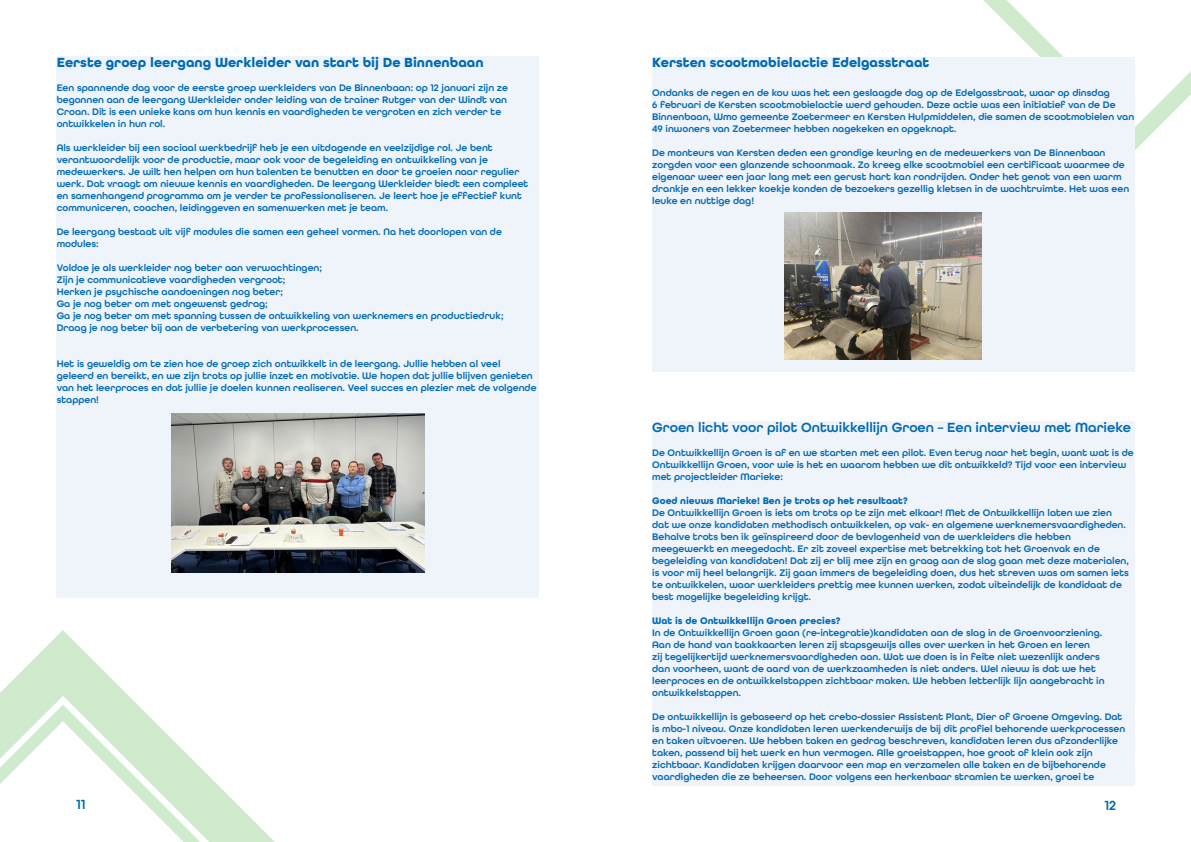
<style>
.page{position:relative;width:1191px;height:842px;background:#fff}
.page>*{position:absolute;margin:0;border:0;box-sizing:border-box;transform-origin:0 0}
.t1{font:700 14px "All Round Gothic";color:#006ab3}
.t2{font:600 14px "All Round Gothic";color:#006ab3}
.t3{font:600 10px/12px "All Round Gothic";color:#006ab3}
.t4{font:700 10px "All Round Gothic";color:#006ab3}
</style>
<div class="page">
<svg style="left:0;top:630px;width:275px;height:212px"></svg>
<svg style="left:983px;top:0;width:208px;height:151px"></svg>
<div style="left:652px;top:57px;width:482px;height:314px;background:#eff3fa"></div>
<div style="left:652px;top:421px;width:482px;height:364px;background:#eff3fa"></div>
<div style="left:57px;top:57px;width:482px;height:541px;background:#eff3fa"></div>
<img style="left:171px;top:414px;width:253px;height:158px">
<img style="left:784px;top:212px;width:197px;height:148px">
<p class="t1" style="left:57px;top:54px;width:428px">Eerste groep leergang Werkleider van start bij De Binnenbaan</p>
<p class="t3" style="left:57px;top:82px;width:453px">Een spannende dag voor de eerste groep werkleiders van De Binnenbaan: op 12 januari zijn ze begonnen aan de leergang Werkleider onder leiding van de trainer Rutger van der Windt van Croan. Dit is een unieke kans om hun kennis en vaardigheden te vergroten en zich verder te ontwikkelen in hun rol.</p>
<p class="t3" style="left:57px;top:142px;width:473px">Als werkleider bij een sociaal werkbedrijf heb je een uitdagende en veelzijdige rol. Je bent verantwoordelijk voor de productie, maar ook voor de begeleiding en ontwikkeling van je medewerkers. Je wilt hen helpen om hun talenten te benutten en door te groeien naar regulier werk. Dat vraagt om nieuwe kennis en vaardigheden. De leergang Werkleider biedt een compleet en samenhangend programma om je verder te professionaliseren. Je leert hoe je effectief kunt communiceren, coachen, leidinggeven en samenwerken met je team.</p>
<p class="t3" style="left:57px;top:226px;width:447px">De leergang bestaat uit vijf modules die samen een geheel vormen. Na het doorlopen van de modules:</p>
<p class="t3" style="left:57px;top:262px;width:267px">Voldoe je als werkleider nog beter aan verwachtingen;</p>
<p class="t3" style="left:57px;top:274px;width:230px">Zijn je communicatieve vaardigheden vergroot;</p>
<p class="t3" style="left:57px;top:286px;width:228px">Herken je psychische aandoeningen nog beter;</p>
<p class="t3" style="left:57px;top:298px;width:213px">Ga je nog beter om met ongewenst gedrag;</p>
<p class="t3" style="left:57px;top:310px;width:448px">Ga je nog beter om met spanning tussen de ontwikkeling van werknemers en productiedruk;</p>
<p class="t3" style="left:57px;top:322px;width:303px">Draag je nog beter bij aan de verbetering van werkprocessen.</p>
<p class="t3" style="left:57px;top:358px;width:481px">Het is geweldig om te zien hoe de groep zich ontwikkelt in de leergang. Jullie hebben al veel geleerd en bereikt, en we zijn trots op jullie inzet en motivatie. We hopen dat jullie blijven genieten van het leerproces en dat jullie je doelen kunnen realiseren. Veel succes en plezier met de volgende stappen!</p>
<p class="t1" style="left:652px;top:54px;width:279px">Kersten scootmobielactie Edelgasstraat</p>
<p class="t3" style="left:652px;top:87px;width:483px">Ondanks de regen en de kou was het een geslaagde dag op de Edelgasstraat, waar op dinsdag<br>6 februari de Kersten scootmobielactie werd gehouden. Deze actie was een initiatief van de De Binnenbaan, Wmo gemeente Zoetermeer en Kersten Hulpmiddelen, die samen de scootmobielen van 49 inwoners van Zoetermeer hebben nagekeken en opgeknapt.</p>
<p class="t3" style="left:652px;top:147px;width:478px">De monteurs van Kersten deden een grondige keuring en de medewerkers van De Binnenbaan zorgden voor een glanzende schoonmaak. Zo kreeg elke scootmobiel een certificaat waarmee de eigenaar weer een jaar lang met een gerust hart kan rondrijden. Onder het genot van een warm drankje en een lekker koekje konden de bezoekers gezellig kletsen in de wachtruimte. Het was een leuke en nuttige dag!</p>
<p class="t2" style="left:652px;top:418px;width:480px">Groen licht voor pilot Ontwikkellijn Groen – Een interview met Marieke</p>
<p class="t3" style="left:652px;top:446px;width:483px">De Ontwikkellijn Groen is af en we starten met een pilot. Even terug naar het begin, want wat is de<br>Ontwikkellijn Groen, voor wie is het en waarom hebben we dit ontwikkeld? Tijd voor een interview met projectleider Marieke:</p>
<p class="t4" style="left:652px;top:494px;width:257px">Goed nieuws Marieke! Ben je trots op het resultaat?</p>
<p class="t3" style="left:652px;top:506px;width:478px">De Ontwikkellijn Groen is iets om trots op te zijn met elkaar! Met de Ontwikkellijn laten we zien dat we onze kandidaten methodisch ontwikkelen, op vak- en algemene werknemersvaardigheden.<br>Behalve trots ben ik geïnspireerd door de bevlogenheid van de werkleiders die hebben meegewerkt en meegedacht. Er zit zoveel expertise met betrekking tot het Groenvak en de begeleiding van kandidaten! Dat zij er blij mee zijn en graag aan de slag gaan met deze materialen, is voor mij heel belangrijk. Zij gaan immers de begeleiding doen, dus het streven was om samen iets te ontwikkelen, waar werkleiders prettig mee kunnen werken, zodat uiteindelijk de kandidaat de best mogelijke begeleiding krijgt.</p>
<p class="t4" style="left:652px;top:614px;width:190px">Wat is de Ontwikkellijn Groen precies?</p>
<p class="t3" style="left:652px;top:626px;width:454px">In de Ontwikkellijn Groen gaan (re-integratie)kandidaten aan de slag in de Groenvoorziening.<br>Aan de hand van taakkaarten leren zij stapsgewijs alles over werken in het Groen en leren<br>zij tegelijkertijd werknemersvaardigheden aan. Wat we doen is in feite niet wezenlijk anders dan voorheen, want de aard van de werkzaamheden is niet anders. Wel nieuw is dat we het leerproces en de ontwikkelstappen zichtbaar maken. We hebben letterlijk lijn aangebracht in ontwikkelstappen.</p>
<p class="t3" style="left:652px;top:710px;width:475px">De ontwikkellijn is gebaseerd op het crebo-dossier Assistent Plant, Dier of Groene Omgeving. Dat is mbo-1 niveau. Onze kandidaten leren werkenderwijs de bij dit profiel behorende werkprocessen en taken uitvoeren. We hebben taken en gedrag beschreven, kandidaten leren dus afzonderlijke taken, passend bij het werk en hun vermogen. Alle groeistappen, hoe groot of klein ook zijn zichtbaar. Kandidaten krijgen daarvoor een map en verzamelen alle taken en de bijbehorende vaardigheden die ze beheersen. Door volgens een herkenbaar stramien te werken, groei te</p>
<h1 class="t2" style="left:76px;top:795px;width:11px">11</h1>
<h1 class="t2" style="left:1104px;top:797px;width:13px">12</h1>
</div>
